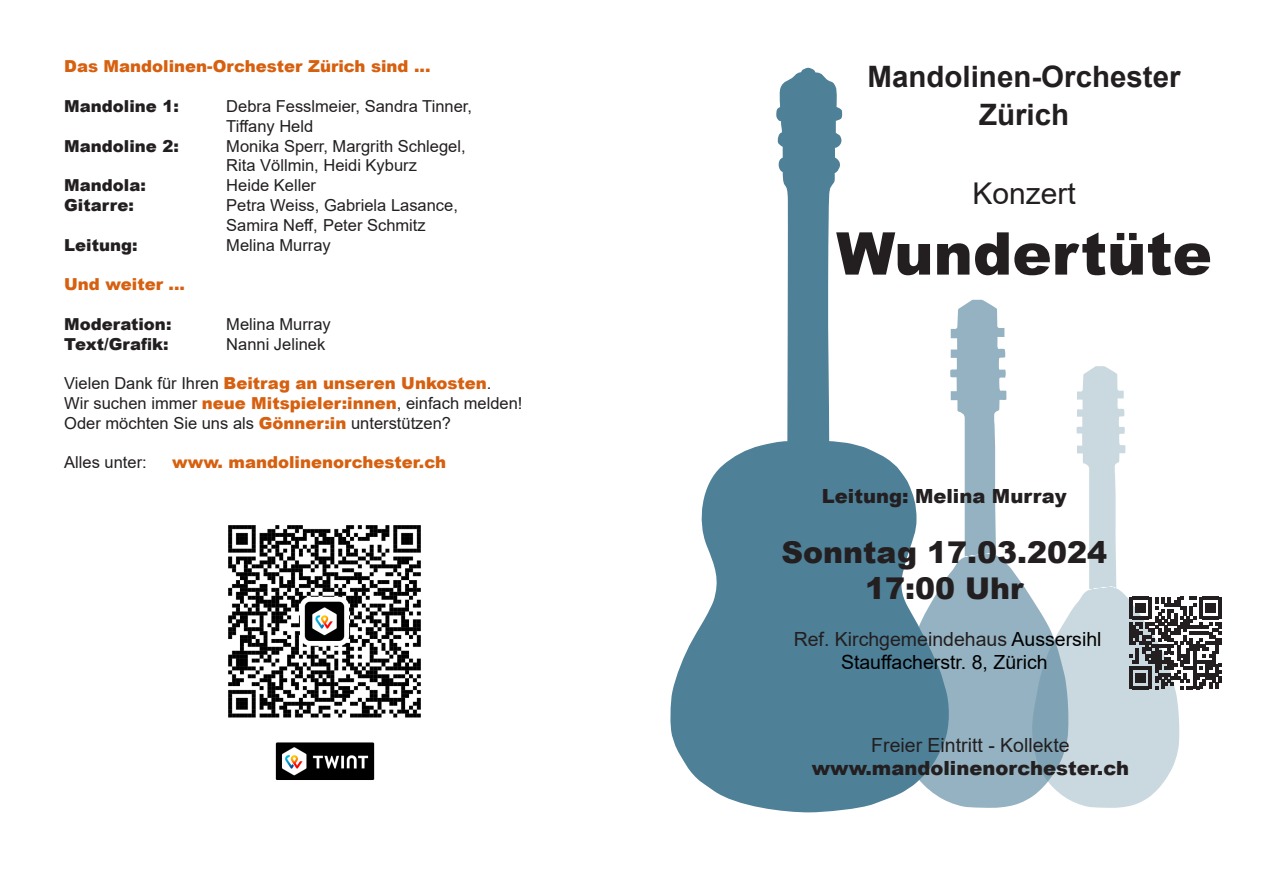
<style>
.page{position:relative;width:1263px;height:893px;background:#fff}
.page>*{position:absolute;margin:0;border:0;box-sizing:border-box;transform-origin:0 0}
.t1{font:900 58.95px "Arial";color:#231f20}
.t2{font:900 30px "Arial";color:#231f20}
.t3{font:30px "Arial";color:#231f20}
.t4{font:700 29.55px "Arial";color:#231f20}
.t5{font:19.5px "Arial";color:#231f20}
.t6{font:900 19.5px "Arial";color:#231f20}
.t7{font:19.5px "Arial";color:#000}
.t8{font:16.5px "Arial";color:#231f20}
.t9{font:900 16.5px "Arial";color:#d6600f}
.t10{font:900 16.5px "Arial";color:#231f20}
.s1{font-weight:400;color:#231f20}
.s2{font-weight:900;color:#d6600f}
.s3{color:#000}
</style>
<div class="page">
<svg style="left:1068px;top:366px;width:111px;height:442px;fill:#cad9e0"></svg>
<svg style="left:670px;top:67px;width:229px;height:745px;fill:#4e8098"></svg>
<svg style="left:899px;top:300px;width:169px;height:508px"></svg>
<img style="left:228px;top:525px;width:193px;height:193px">
<img style="left:275px;top:742px;width:100px;height:38px">
<svg style="left:1129px;top:597px;width:93px;height:92px"></svg>
<p class="t9" style="left:64px;top:55px;width:368px">Das Mandolinen-Orchester Zürich sind ...</p>
<p class="t10" style="left:64px;top:94px;width:116px">Mandoline 1:</p>
<p class="t8" style="left:226px;top:95px;width:247px">Debra Fesslmeier, Sandra Tinner,</p>
<p class="t8" style="left:226px;top:115px;width:89px">Tiffany Held</p>
<p class="t10" style="left:64px;top:134px;width:116px">Mandoline 2:</p>
<p class="t8" style="left:226px;top:134px;width:241px">Monika Sperr, Margrith Schlegel,</p>
<p class="t8" style="left:226px;top:154px;width:192px">Rita Völlmin, Heidi Kyburz</p>
<p class="t10" style="left:64px;top:173px;width:83px">Mandola:</p>
<p class="t8" style="left:226px;top:174px;width:91px">Heide Keller</p>
<p class="t10" style="left:64px;top:193px;width:71px">Gitarre:</p>
<p class="t8" style="left:226px;top:194px;width:233px">Petra Weiss, Gabriela Lasance,</p>
<p class="t8" style="left:226px;top:214px;width:201px">Samira Neff, Peter Schmitz</p>
<p class="t10" style="left:64px;top:233px;width:75px">Leitung:</p>
<p class="t8" style="left:226px;top:233px;width:106px">Melina Murray</p>
<p class="t9" style="left:64px;top:272px;width:122px">Und weiter ...</p>
<p class="t10" style="left:64px;top:312px;width:109px">Moderation:</p>
<p class="t8" style="left:226px;top:313px;width:106px">Melina Murray</p>
<p class="t10" style="left:64px;top:332px;width:106px">Text/Grafik:</p>
<p class="t8" style="left:226px;top:332px;width:101px">Nanni Jelinek</p>
<p class="t9" style="left:64px;top:371px;width:429px"><span class="s1">Vielen Dank für Ihren</span> Beitrag an unseren Unkosten<span class="s1">.</span></p>
<p class="t8" style="left:64px;top:392px;width:460px">Wir suchen immer <span class="s2">neue Mitspieler:innen</span>, einfach melden!</p>
<p class="t8" style="left:64px;top:412px;width:388px">Oder möchten Sie uns als <span class="s2">Gönner:in</span> unterstützen?</p>
<p class="t8" style="left:64px;top:451px;width:84px">Alles unter:</p>
<p class="t9" style="left:172px;top:451px;width:275px">www. mandolinenorchester.ch</p>
<p class="t4" style="left:867px;top:56px;width:315px">Mandolinen-Orchester</p>
<p class="t4" style="left:979px;top:93px;width:92px">Zürich</p>
<p class="t3" style="left:972px;top:173px;width:105px">Konzert</p>
<p class="t1" style="left:836px;top:211px;width:377px">Wundertüte</p>
<p class="t6" style="left:822px;top:482px;width:246px">Leitung: Melina Murray</p>
<p class="t2" style="left:781px;top:530px;width:327px">Sonntag 17.03.2024</p>
<p class="t2" style="left:865px;top:566px;width:160px">17:00 Uhr</p>
<p class="t5" style="left:794px;top:625px;width:309px">Ref. Kirchgemeindehaus <span class="s3">Aussersihl</span></p>
<p class="t7" style="left:841px;top:649px;width:208px">Stauffacherstr. 8, Zürich</p>
<p class="t5" style="left:871px;top:732px;width:200px">Freier Eintritt - Kollekte</p>
<p class="t6" style="left:812px;top:754px;width:319px">www.mandolinenorchester.ch</p>
</div>
